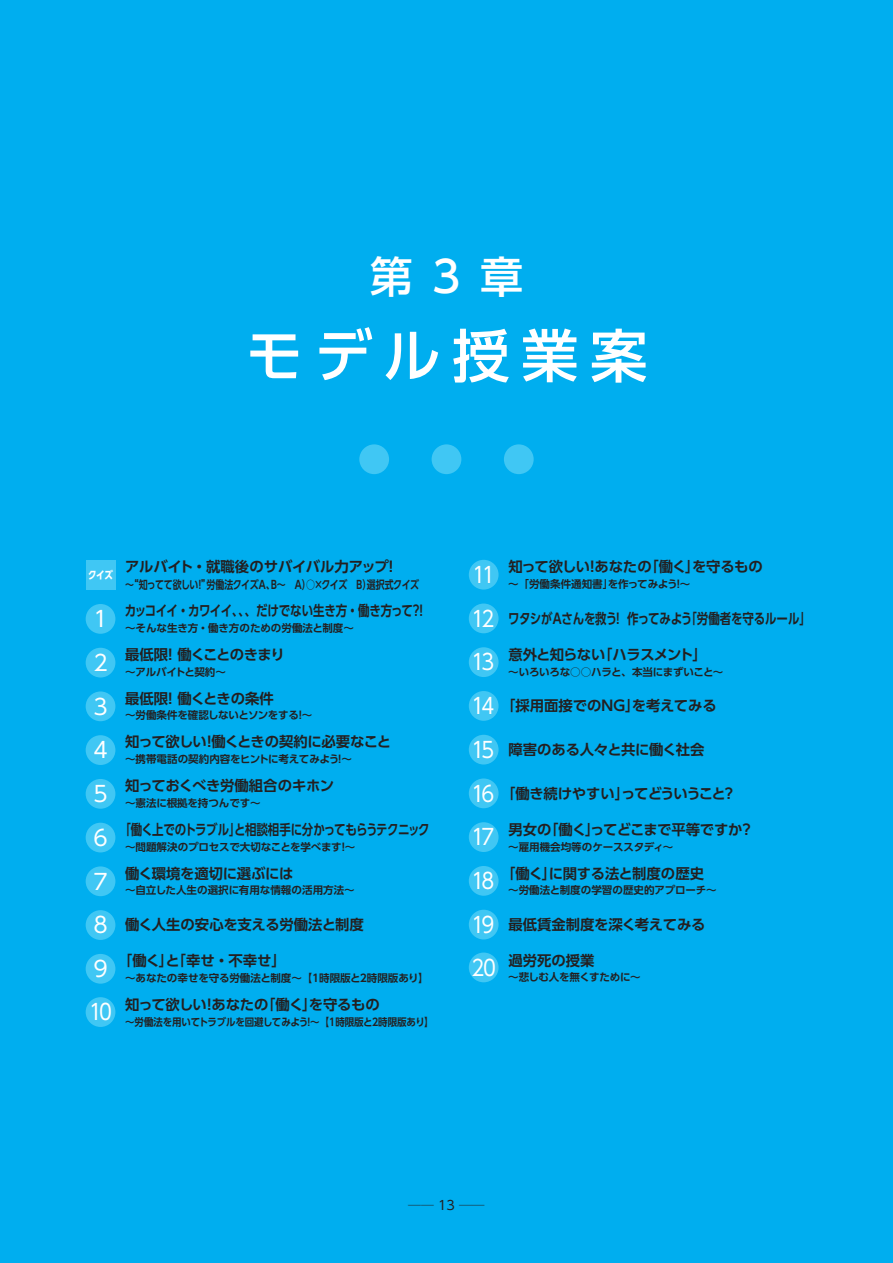
<style>
.page{position:relative;width:893px;height:1263px;background:#00aeef}
.page>*{position:absolute;margin:0;border:0;box-sizing:border-box;transform-origin:0 0}
.t1{font:500 57.45px "UD Shin Go Pro";letter-spacing:.2em;color:#fff}
.t2{font:500 43.05px "UD Shin Go Pro";color:#fff}
.t3{font:700 14.4px "UD Shin Go Pro De";letter-spacing:-.02em;color:#231f20}
.t4{font:700 14.4px "UD Shin Go Pro De";letter-spacing:-.05em;color:#231f20}
.t5{font:700 14.4px "UD Shin Go Pro De";letter-spacing:-.02em;color:#231f20;scale:.8 1}
.t6{font:700 14.4px "UD Shin Go Pro De";letter-spacing:-.055em;color:#231f20;scale:.8 1}
.t7{font:12.75px "UD Shin Go Pro";color:#231f20}
.t8{font:700 11.55px "UD Shin Go Pro De";letter-spacing:-.035em;color:#231f20;scale:.78 1}
.t9{font:700 10.65px "UD Shin Go Pro";color:#fff;scale:.8 1}
.t10{font:700 10.5px "UD Shin Go Pro De";letter-spacing:-.01em;color:#231f20}
.t11{font:700 10.5px "UD Shin Go Pro De";letter-spacing:-.01em;color:#231f20;scale:.9 1}
.t12{font:700 10.5px "UD Shin Go Pro De";letter-spacing:-.03em;color:#231f20}
.s1{font-family:"UD Shin Go Pro";font-weight:400;font-size:21.75px;color:#fff}
</style>
<div class="page">
<div style="left:86px;top:997px;width:29px;height:30px;background:#40c7f4;border-radius:50%"></div>
<div style="left:86px;top:560px;width:29px;height:30px;background:#40c7f4"></div>
<div style="left:86px;top:604px;width:29px;height:30px;background:#40c7f4;border-radius:50%"></div>
<div style="left:86px;top:648px;width:29px;height:29px;background:#40c7f4;border-radius:50%"></div>
<div style="left:86px;top:691px;width:29px;height:30px;background:#40c7f4;border-radius:50%"></div>
<div style="left:86px;top:735px;width:29px;height:30px;background:#40c7f4;border-radius:50%"></div>
<div style="left:86px;top:779px;width:29px;height:30px;background:#40c7f4;border-radius:50%"></div>
<div style="left:86px;top:823px;width:29px;height:29px;background:#40c7f4;border-radius:50%"></div>
<div style="left:86px;top:866px;width:29px;height:30px;background:#40c7f4;border-radius:50%"></div>
<div style="left:86px;top:910px;width:29px;height:30px;background:#40c7f4;border-radius:50%"></div>
<div style="left:86px;top:954px;width:29px;height:30px;background:#40c7f4;border-radius:50%"></div>
<div style="left:469px;top:952px;width:30px;height:30px;background:#40c7f4;border-radius:50%"></div>
<div style="left:469px;top:560px;width:30px;height:30px;background:#40c7f4;border-radius:50%"></div>
<div style="left:469px;top:603px;width:30px;height:30px;background:#40c7f4;border-radius:50%"></div>
<div style="left:469px;top:647px;width:30px;height:30px;background:#40c7f4;border-radius:50%"></div>
<div style="left:469px;top:691px;width:30px;height:30px;background:#40c7f4;border-radius:50%"></div>
<div style="left:469px;top:735px;width:30px;height:29px;background:#40c7f4;border-radius:50%"></div>
<div style="left:469px;top:778px;width:30px;height:30px;background:#40c7f4;border-radius:50%"></div>
<div style="left:469px;top:822px;width:30px;height:30px;background:#40c7f4;border-radius:50%"></div>
<div style="left:469px;top:866px;width:30px;height:30px;background:#40c7f4;border-radius:50%"></div>
<div style="left:469px;top:910px;width:30px;height:29px;background:#40c7f4;border-radius:50%"></div>
<div style="left:359px;top:444px;width:30px;height:30px;background:#40c7f4;border-radius:50%"></div>
<div style="left:432px;top:444px;width:29px;height:30px;background:#40c7f4;border-radius:50%"></div>
<div style="left:504px;top:444px;width:30px;height:30px;background:#40c7f4;border-radius:50%"></div>
<h2 class="t2" style="left:370px;top:242px;width:155px">第3章</h2>
<h1 class="t1" style="left:246px;top:309px;width:403px">モデル授業案</h1>
<h3 class="t3" style="left:125px;top:555px;width:274px">アルバイト・就職後のサバイバル力アップ！</h3>
<p class="t8" style="left:125px;top:575px;width:378px">～“知ってて欲しい！”労働法クイズＡ、Ｂ～　Ａ）○×クイズ　Ｂ）選択式クイズ</p>
<h3 class="t3" style="left:508px;top:555px;width:256px">知って欲しい！あなたの「働く」を守るもの</h3>
<p class="t10" style="left:472px;top:576px;width:219px"><sup>11</sup> ～「労働条件通知書」を作ってみよう！～</p>
<h3 class="t5" style="left:471px;top:607px;width:419px"><span class="s1">12</span> ワタシがＡさんを救う！ 作ってみよう｢労働者を守るルール｣</h3>
<h3 class="t4" style="left:508px;top:643px;width:200px">意外と知らない「ハラスメント」</h3>
<p class="t9" style="left:88px;top:566px;width:32px">クイズ</p>
<h3 class="t5" style="left:125px;top:599px;width:379px">カッコイイ・カワイイ、、、だけでない生き方・働き方って？！</h3>
<p class="t10" style="left:93px;top:619px;width:262px"><sup>1</sup> ～そんな生き方・働き方のための労働法と制度～</p>
<h3 class="t4" style="left:125px;top:643px;width:161px">最低限！ 働くことのきまり</h3>
<p class="t10" style="left:471px;top:663px;width:253px"><sup>13</sup> ～いろいろな○○ハラと、本当にまずいこと～</p>
<h3 class="t3" style="left:471px;top:694px;width:247px"><span class="s1">14</span> 「採用面接でのＮＧ」を考えてみる</h3>
<h3 class="t3" style="left:471px;top:738px;width:234px"><span class="s1">15</span> 障害のある人々と共に働く社会</h3>
<h3 class="t4" style="left:471px;top:782px;width:266px"><span class="s1">16</span> 「働き続けやすい」ってどういうこと？</h3>
<h3 class="t3" style="left:508px;top:818px;width:247px">男女の「働く」ってどこまで平等ですか？</h3>
<p class="t12" style="left:93px;top:663px;width:134px"><sup>2</sup> ～アルバイトと契約～</p>
<h3 class="t3" style="left:125px;top:686px;width:150px">最低限！ 働くときの条件</h3>
<p class="t10" style="left:93px;top:707px;width:220px"><sup>3</sup> ～労働条件を確認しないとソンをする！～</p>
<h3 class="t4" style="left:125px;top:730px;width:267px">知って欲しい！働くときの契約に必要なこと</h3>
<p class="t10" style="left:93px;top:751px;width:260px"><sup>4</sup> ～携帯電話の契約内容をヒントに考えてみよう！～</p>
<h3 class="t3" style="left:125px;top:774px;width:210px">知っておくべき労働組合のキホン</h3>
<p class="t10" style="left:93px;top:794px;width:169px"><sup>5</sup> ～憲法に根拠を持つんです～</p>
<h3 class="t6" style="left:119px;top:818px;width:389px">「働く上でのトラブル」と相談相手に分かってもらうテクニック</h3>
<p class="t10" style="left:93px;top:838px;width:263px"><sup>6</sup> ～問題解決のプロセスで大切なことを学べます！～</p>
<h3 class="t3" style="left:125px;top:861px;width:170px">働く環境を適切に選ぶには</h3>
<p class="t10" style="left:471px;top:838px;width:203px"><sup>17</sup> ～雇用機会均等のケーススタディ～</p>
<h3 class="t3" style="left:501px;top:861px;width:205px">「働く」に関する法と制度の歴史</h3>
<p class="t10" style="left:471px;top:882px;width:247px"><sup>18</sup> ～労働法と制度の学習の歴史的アプローチ～</p>
<h3 class="t3" style="left:471px;top:913px;width:236px"><span class="s1">19</span> 最低賃金制度を深く考えてみる</h3>
<p class="t10" style="left:93px;top:882px;width:263px"><sup>7</sup> ～自立した人生の選択に有用な情報の活用方法～</p>
<h3 class="t3" style="left:93px;top:913px;width:272px"><span class="s1">8</span> 働く人生の安心を支える労働法と制度</h3>
<h3 class="t3" style="left:125px;top:949px;width:155px">｢働く｣と｢幸せ・不幸せ｣</h3>
<p class="t10" style="left:93px;top:969px;width:337px"><sup>9</sup> ～あなたの幸せを守る労働法と制度～【１時限版と２時限版あり】</p>
<h3 class="t3" style="left:508px;top:948px;width:88px">過労死の授業</h3>
<p class="t10" style="left:471px;top:969px;width:171px"><sup>20</sup> ～悲しむ人を無くすために～</p>
<h3 class="t3" style="left:125px;top:993px;width:256px">知って欲しい！あなたの「働く」を守るもの</h3>
<p class="t11" style="left:89px;top:1013px;width:384px"><sup>10</sup> ～労働法を用いてトラブルを回避してみよう！～【１時限版と２時限版あり】</p>
<p class="t7" style="left:408px;top:1195px;width:78px">── 13 ──</p>
</div>
